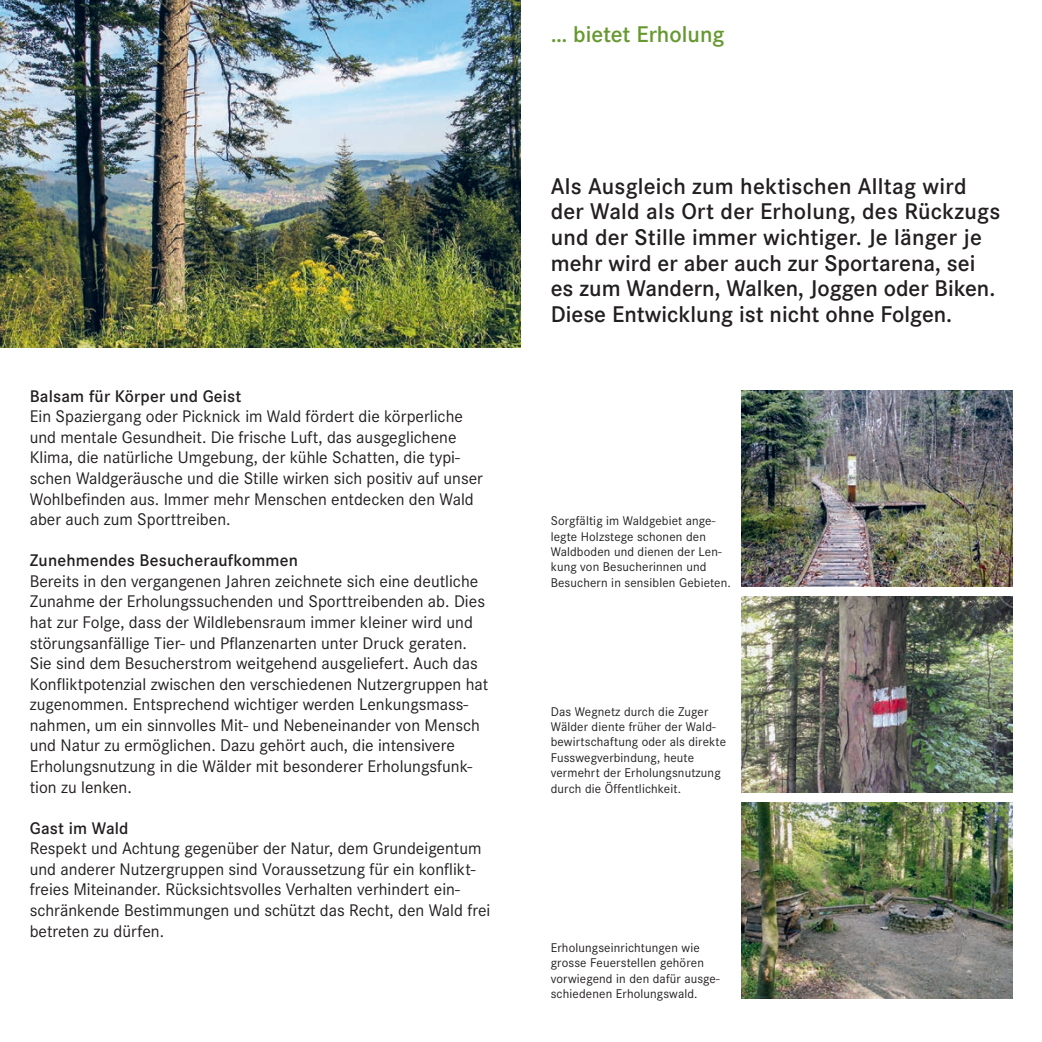
<style>
.page{position:relative;width:1042px;height:1042px;background:#fff}
.page>*{position:absolute;margin:0;border:0;box-sizing:border-box;transform-origin:0 0}
.t1{font:600 23.62px/25.6px "Corporate S";letter-spacing:.005em;color:#231f20}
.t2{font:600 23.62px "Corporate S";color:#65992f}
.t3{font:17.5px/20.5px "Corporate S";color:#231f20}
.t4{font:600 17.5px "Corporate S";letter-spacing:.01em;color:#231f20}
.t5{font:13.12px/15.4px "Corporate S";letter-spacing:.01em;color:#231f20}
</style>
<div class="page">
<img style="left:0;top:0;width:521px;height:347px">
<img style="left:741px;top:596px;width:271px;height:196px">
<img style="left:741px;top:391px;width:271px;height:196px">
<img style="left:741px;top:802px;width:271px;height:196px">
<p class="t4" style="left:30px;top:386px;width:213px">Balsam für Körper und Geist</p>
<p class="t3" style="left:30px;top:406px;width:455px">Ein Spaziergang oder Picknick im Wald fördert die körperliche und mentale Gesundheit. Die frische Luft, das ausgeglichene Klima, die natürliche Umgebung, der kühle Schatten, die typi&shy;schen Waldgeräusche und die Stille wirken sich positiv auf unser Wohlbefinden aus. Immer mehr Menschen entdecken den Wald aber auch zum Sporttreiben.</p>
<p class="t4" style="left:30px;top:550px;width:270px">Zunehmendes Besucheraufkommen</p>
<p class="t3" style="left:30px;top:571px;width:460px">Bereits in den vergangenen Jahren zeichnete sich eine deutliche Zunahme der Erholungssuchenden und Sporttreibenden ab. Dies hat zur Folge, dass der Wildlebensraum immer kleiner wird und störungsanfällige Tier- und Pflanzenarten unter Druck geraten.<br>Sie sind dem Besucherstrom weitgehend ausgeliefert. Auch das Konfliktpotenzial zwischen den verschiedenen Nutzergruppen hat zugenommen. Entsprechend wichtiger werden Lenkungsmass&shy;nahmen, um ein sinnvolles Mit- und Nebeneinander von Mensch und Natur zu ermöglichen. Dazu gehört auch, die intensivere Erholungsnutzung in die Wälder mit besonderer Erholungsfunk&shy;tion zu lenken.</p>
<p class="t4" style="left:30px;top:818px;width:100px">Gast im Wald</p>
<p class="t3" style="left:30px;top:838px;width:462px">Respekt und Achtung gegenüber der Natur, dem Grundeigentum und anderer Nutzergruppen sind Voraussetzung für ein konflikt&shy;freies Miteinander. Rücksichtsvolles Verhalten verhindert ein&shy;schränkende Bestimmungen und schützt das Recht, den Wald frei betreten zu dürfen.</p>
<h1 class="t2" style="left:551px;top:21px;width:175px">… bietet Erholung</h1>
<p class="t1" style="left:551px;top:173px;width:451px">Als Ausgleich zum hektischen Alltag wird der Wald als Ort der Erholung, des Rückzugs und der Stille immer wichtiger. Je länger je mehr wird er aber auch zur Sportarena, sei es zum Wandern, Walken, Joggen oder Biken.<br>Diese Entwicklung ist nicht ohne Folgen.</p>
<p class="t5" style="left:551px;top:513px;width:181px">Sorgfältig im Waldgebiet ange&shy;legte Holzstege schonen den<br>Waldboden und dienen der Len&shy;kung von Besucherinnen und<br>Besuchern in sensiblen Gebieten.</p>
<p class="t5" style="left:551px;top:703px;width:177px">Das Wegnetz durch die Zuger<br>Wälder diente früher der Wald&shy;bewirtschaftung oder als direkte<br>Fusswegverbindung, heute vermehrt der Erholungsnutzung durch die Öffentlichkeit.</p>
<p class="t5" style="left:551px;top:940px;width:170px">Erholungseinrichtungen wie grosse Feuerstellen gehören vorwiegend in den dafür ausge&shy;schiedenen Erholungswald.</p>
</div>
